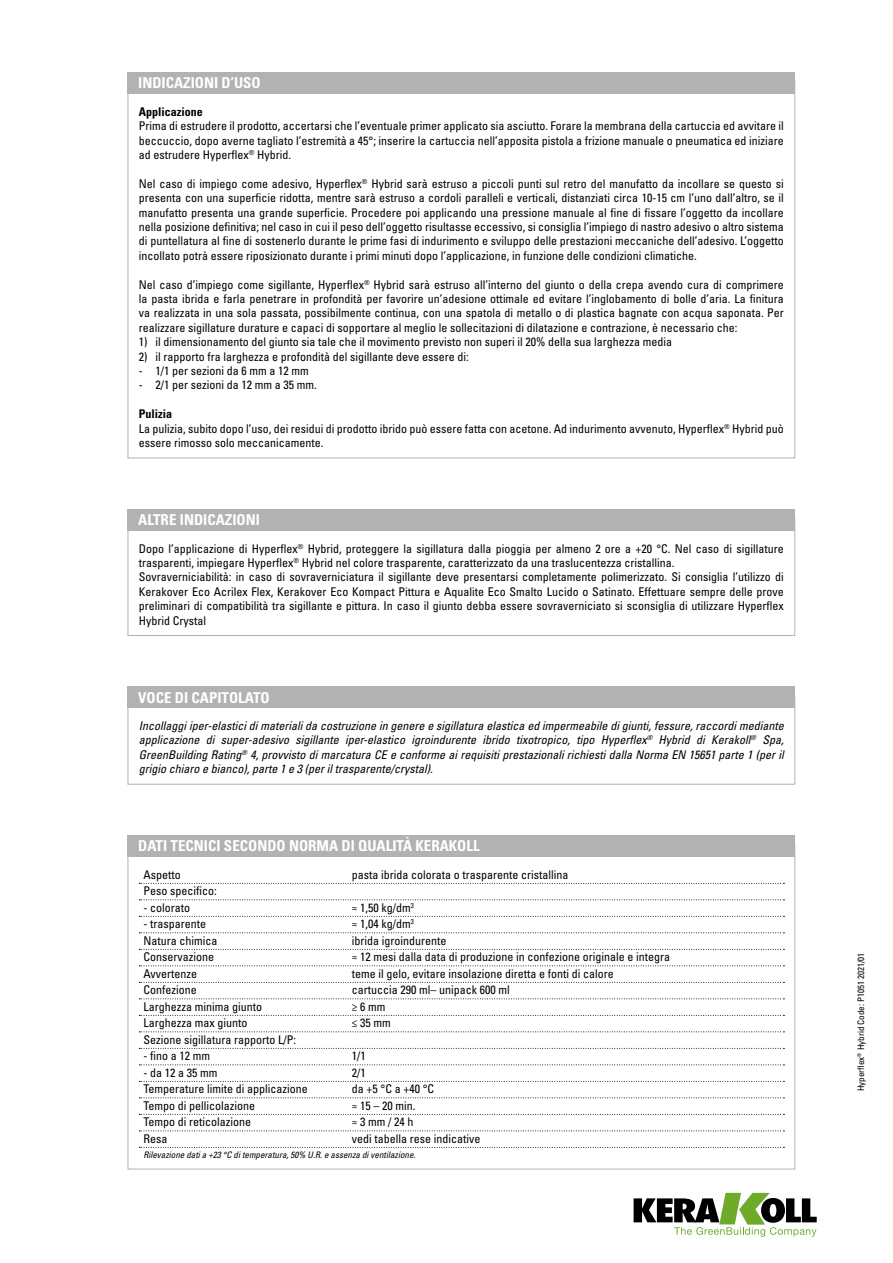
<style>
.page{position:relative;width:893px;height:1263px;background:#fff}
.page>*{position:absolute;margin:0;border:0;box-sizing:border-box;transform-origin:0 0}
.t1{font:700 condensed 15px "Univers LT Std";color:#fff}
.t2{font:condensed 12px/14.4px "Univers LT Std";color:#000;text-align:justify}
.t3{font:italic condensed 12px/14.4px "Univers LT Std";color:#000;text-align:justify}
.t4{font:700 condensed 12px "Univers LT Std";color:#000}
.t5{font:italic condensed 9px "Univers LT Std";color:#000}
.t6{font:condensed 9px "Univers LT Std";color:#000}
.s1{font-weight:700}
</style>
<div class="page">
<svg style="left:634px;top:1193px;width:183px;height:44px"></svg>
<div style="left:128px;top:72px;width:667px;height:22px;background:#b3b2b2"></div>
<div style="left:128px;top:517px;width:667px;height:119px;border:1px solid #b3b2b2"></div>
<div style="left:128px;top:509px;width:667px;height:21px;background:#b3b2b2"></div>
<div style="left:128px;top:695px;width:667px;height:89px;border:1px solid #b3b2b2"></div>
<div style="left:128px;top:686px;width:667px;height:22px;background:#b3b2b2"></div>
<svg style="left:139px;top:883px;width:645px;height:1px"></svg>
<svg style="left:139px;top:899px;width:645px;height:1px"></svg>
<svg style="left:139px;top:916px;width:645px;height:1px"></svg>
<svg style="left:139px;top:932px;width:645px;height:1px"></svg>
<svg style="left:139px;top:949px;width:645px;height:1px"></svg>
<svg style="left:139px;top:965px;width:645px;height:1px"></svg>
<svg style="left:139px;top:982px;width:645px;height:1px"></svg>
<svg style="left:139px;top:998px;width:645px;height:1px"></svg>
<svg style="left:139px;top:1015px;width:645px;height:1px"></svg>
<svg style="left:139px;top:1031px;width:645px;height:1px"></svg>
<svg style="left:139px;top:1048px;width:645px;height:1px"></svg>
<svg style="left:139px;top:1064px;width:645px;height:1px"></svg>
<svg style="left:139px;top:1081px;width:645px;height:1px"></svg>
<svg style="left:139px;top:1097px;width:645px;height:1px"></svg>
<svg style="left:139px;top:1114px;width:645px;height:1px"></svg>
<svg style="left:139px;top:1130px;width:645px;height:1px"></svg>
<svg style="left:139px;top:1147px;width:645px;height:1px"></svg>
<div style="left:128px;top:835px;width:667px;height:21px;background:#b3b2b2"></div>
<p class="t1" style="left:138px;top:74px;width:124px">INDICAZIONI D’USO</p>
<p class="t4" style="left:139px;top:104px;width:66px">Applicazione</p>
<p class="t2" style="left:139px;top:119px;width:646px">Prima di estrudere il prodotto, accertarsi che l’eventuale primer applicato sia asciutto. Forare la membrana della cartuccia ed avvitare il beccuccio, dopo averne tagliato l’estremità a 45°; inserire la cartuccia nell’apposita pistola a frizione manuale o pneumatica ed iniziare ad estrudere Hyperflex<sup>®</sup> Hybrid.</p>
<p class="t2" style="left:139px;top:176px;width:646px">Nel caso di impiego come adesivo, Hyperflex<sup>®</sup> Hybrid sarà estruso a piccoli punti sul retro del manufatto da incollare se questo si presenta con una superficie ridotta, mentre sarà estruso a cordoli paralleli e verticali, distanziati circa 10-15 cm l’uno dall’altro, se il manufatto presenta una grande superficie. Procedere poi applicando una pressione manuale al fine di fissare l’oggetto da incollare nella posizione definitiva; nel caso in cui il peso dell’oggetto risultasse eccessivo, si consiglia l’impiego di nastro adesivo o altro sistema di puntellatura al fine di sostenerlo durante le prime fasi di indurimento e sviluppo delle prestazioni meccaniche dell’adesivo. L’oggetto incollato potrà essere riposizionato durante i primi minuti dopo l’applicazione, in funzione delle condizioni climatiche.</p>
<p class="t2" style="left:139px;top:277px;width:646px">Nel caso d’impiego come sigillante, Hyperflex<sup>®</sup> Hybrid sarà estruso all’interno del giunto o della crepa avendo cura di comprimere la pasta ibrida e farla penetrare in profondità per favorire un’adesione ottimale ed evitare l’inglobamento di bolle d’aria. La finitura va realizzata in una sola passata, possibilmente continua, con una spatola di metallo o di plastica bagnate con acqua saponata. Per realizzare sigillature durature e capaci di sopportare al meglio le sollecitazioni di dilatazione e contrazione, è necessario che:</p>
<p class="t2" style="left:139px;top:335px;width:535px">1) il dimensionamento del giunto sia tale che il movimento previsto non superi il 20% della sua larghezza media</p>
<p class="t2" style="left:139px;top:349px;width:331px">2) il rapporto fra larghezza e profondità del sigillante deve essere di:</p>
<p class="t2" style="left:139px;top:363px;width:171px">- 1/1 per sezioni da 6 mm a 12 mm</p>
<p class="t2" style="left:139px;top:378px;width:179px">- 2/1 per sezioni da 12 mm a 35 mm.</p>
<p class="t2" style="left:139px;top:407px;width:646px;text-align:left"><span class="s1">Pulizia<br></span>La pulizia, subito dopo l’uso, dei residui di prodotto ibrido può essere fatta con acetone. Ad indurimento avvenuto, Hyperflex<sup>®</sup> Hybrid può essere rimosso solo meccanicamente.</p>
<p class="t1" style="left:138px;top:511px;width:123px">ALTRE INDICAZIONI</p>
<p class="t2" style="left:139px;top:541px;width:646px;text-align:left">Dopo l’applicazione di Hyperflex<sup>®</sup> Hybrid, proteggere la sigillatura dalla pioggia per almeno 2 ore a +20 °C. Nel caso di sigillature trasparenti, impiegare Hyperflex<sup>®</sup> Hybrid nel colore trasparente, caratterizzato da una traslucentezza cristallina.<br>Sovraverniciabilità: in caso di sovraverniciatura il sigillante deve presentarsi completamente polimerizzato. Si consiglia l’utilizzo di Kerakover Eco Acrilex Flex, Kerakover Eco Kompact Pittura e Aqualite Eco Smalto Lucido o Satinato. Effettuare sempre delle prove preliminari di compatibilità tra sigillante e pittura. In caso il giunto debba essere sovraverniciato si sconsiglia di utilizzare Hyperflex Hybrid Crystal</p>
<p class="t1" style="left:138px;top:688px;width:133px">VOCE DI CAPITOLATO</p>
<p class="t3" style="left:139px;top:718px;width:646px">Incollaggi iper-elastici di materiali da costruzione in genere e sigillatura elastica ed impermeabile di giunti, fessure, raccordi mediante applicazione di super-adesivo sigillante iper-elastico igroindurente ibrido tixotropico, tipo Hyperflex<sup>®</sup> Hybrid di Kerakoll<sup>®</sup> Spa, GreenBuilding Rating<sup>®</sup> 4, provvisto di marcatura CE e conforme ai requisiti prestazionali richiesti dalla Norma EN 15651 parte 1 (per il grigio chiaro e bianco), parte 1 e 3 (per il trasparente/crystal).</p>
<p class="t1" style="left:138px;top:837px;width:343px">DATI TECNICI SECONDO NORMA DI QUALITÀ KERAKOLL</p>
<p class="t2" style="left:143px;top:867px;width:39px">Aspetto</p>
<p class="t2" style="left:352px;top:867px;width:218px">pasta ibrida colorata o trasparente cristallina</p>
<p class="t2" style="left:143px;top:883px;width:75px">Peso specifico:</p>
<p class="t2" style="left:143px;top:900px;width:48px">- colorato</p>
<p class="t2" style="left:352px;top:900px;width:63px">≈ 1,50 kg/dm<sup>3</sup></p>
<p class="t2" style="left:143px;top:916px;width:64px">- trasparente</p>
<p class="t2" style="left:352px;top:916px;width:63px">≈ 1,04 kg/dm<sup>3</sup></p>
<p class="t2" style="left:143px;top:933px;width:75px">Natura chimica</p>
<p class="t2" style="left:352px;top:933px;width:96px">ibrida igroindurente</p>
<p class="t2" style="left:143px;top:949px;width:72px">Conservazione</p>
<p class="t2" style="left:352px;top:949px;width:320px">≈ 12 mesi dalla data di produzione in confezione originale e integra</p>
<p class="t2" style="left:143px;top:966px;width:55px">Avvertenze</p>
<p class="t2" style="left:352px;top:966px;width:263px">teme il gelo, evitare insolazione diretta e fonti di calore</p>
<p class="t2" style="left:143px;top:982px;width:55px">Confezione</p>
<p class="t2" style="left:352px;top:982px;width:159px">cartuccia 290 ml– unipack 600 ml</p>
<p class="t2" style="left:143px;top:999px;width:120px">Larghezza minima giunto</p>
<p class="t2" style="left:352px;top:999px;width:35px">≥ 6 mm</p>
<p class="t2" style="left:143px;top:1015px;width:105px">Larghezza max giunto</p>
<p class="t2" style="left:352px;top:1015px;width:40px">≤ 35 mm</p>
<p class="t2" style="left:143px;top:1032px;width:154px">Sezione sigillatura rapporto L/P:</p>
<p class="t2" style="left:143px;top:1048px;width:68px">- fino a 12 mm</p>
<p class="t2" style="left:352px;top:1048px;width:15px">1/1</p>
<p class="t2" style="left:143px;top:1065px;width:75px">- da 12 a 35 mm</p>
<p class="t2" style="left:352px;top:1065px;width:15px">2/1</p>
<p class="t2" style="left:143px;top:1081px;width:166px">Temperature limite di applicazione</p>
<p class="t2" style="left:352px;top:1081px;width:84px">da +5 °C a +40 °C</p>
<p class="t2" style="left:143px;top:1098px;width:113px">Tempo di pellicolazione</p>
<p class="t2" style="left:352px;top:1098px;width:65px">≈ 15 – 20 min.</p>
<p class="t2" style="left:143px;top:1114px;width:109px">Tempo di reticolazione</p>
<p class="t2" style="left:352px;top:1114px;width:63px">≈ 3 mm / 24 h</p>
<p class="t2" style="left:143px;top:1131px;width:25px">Resa</p>
<p class="t2" style="left:352px;top:1131px;width:130px">vedi tabella rese indicative</p>
<p class="t5" style="left:143px;top:1149px;width:274px">Rilevazione dati a +23 °C di temperatura, 50% U.R. e assenza di ventilazione.</p>
<p class="t6" style="left:855px;top:1091px;width:140px;rotate:-90deg">Hyperflex<sup>®</sup> Hybrid Code: P1051 2021/01</p>
</div>
